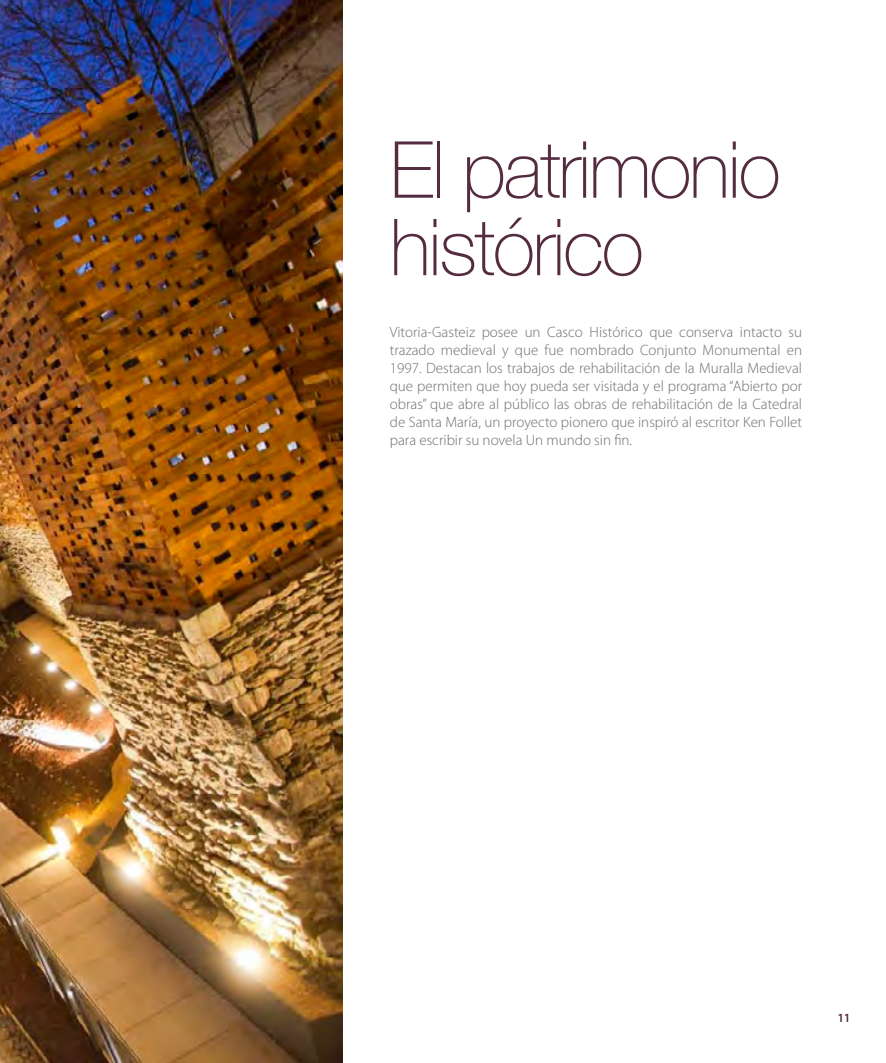
<style>
.page{position:relative;width:886px;height:1063px;background:#fff}
.page>*{position:absolute;margin:0;border:0;box-sizing:border-box;transform-origin:0 0}
.t1{font:100 78.75px/77.5px "Helvetica Neue CE";letter-spacing:-.03em;color:#542b3f}
.t2{font:300 15px/18px "Myriad Pro";color:#6d6e71;text-align:justify}
.t3{font:600 12.5px "Myriad Pro";color:#542b3f}
</style>
<div class="page">
<img style="left:0;top:0;width:343px;height:1063px">
<h1 class="t1" style="left:390px;top:132px;width:392px">El patrimonio histórico</h1>
<p class="t2" style="left:390px;top:323px;width:414px">Vitoria-Gasteiz posee un Casco Histórico que conserva intacto su trazado medieval y que fue nombrado Conjunto Monumental en 1997. Destacan los trabajos de rehabilitación de la Muralla Medieval que permiten que hoy pueda ser visitada y el programa “Abierto por obras” que abre al público las obras de rehabilitación de la Catedral de Santa María, un proyecto pionero que inspiró al escritor Ken Follet para escribir su novela Un mundo sin fin.</p>
<p class="t3" style="left:837px;top:1011px;width:15px">11</p>
</div>
